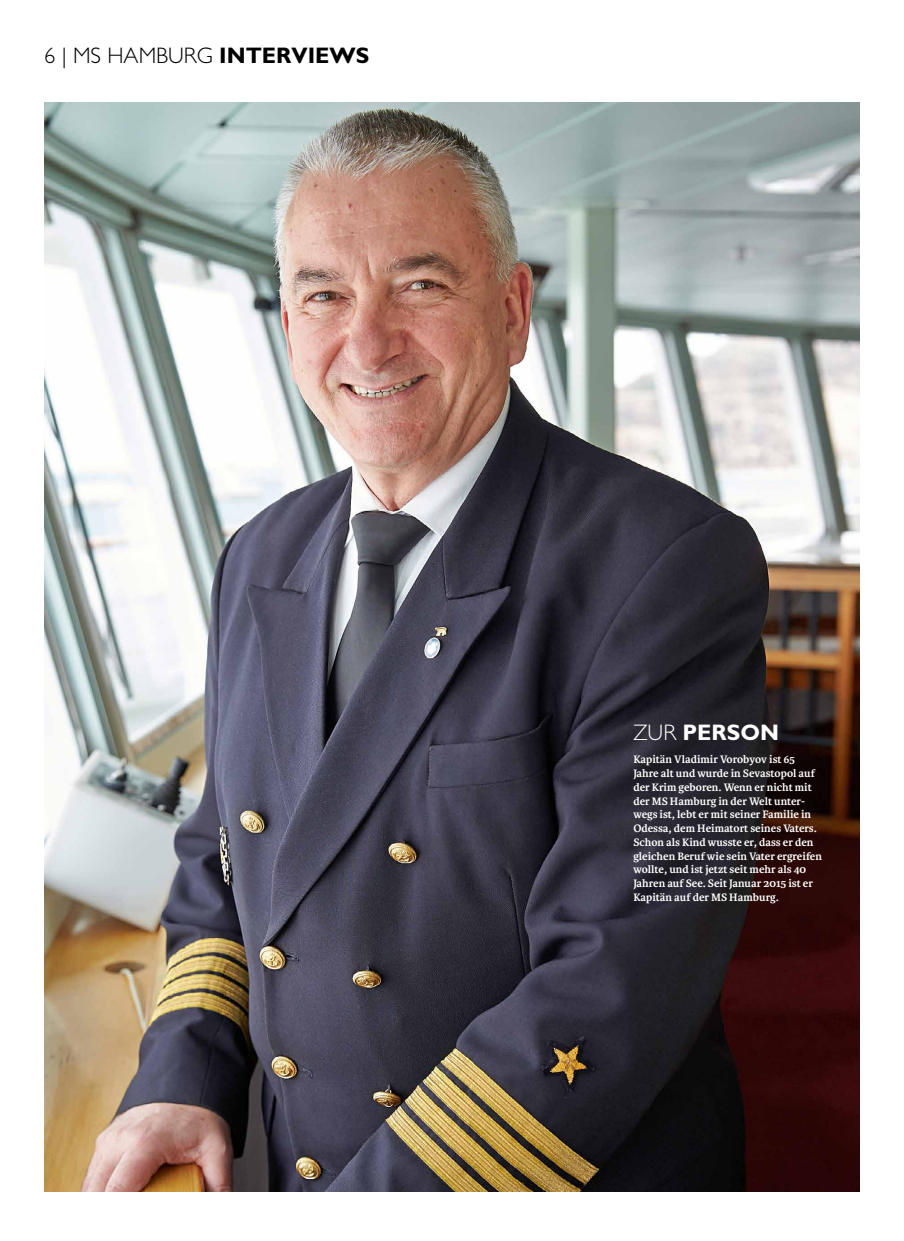
<style>
.page{position:relative;width:904px;height:1241px;background:#fff}
.page>*{position:absolute;margin:0;border:0;box-sizing:border-box;transform-origin:0 0}
.t1{font:300 22.5px "Gill Alt One";color:#000}
.t2{font:700 22.5px "Gill Alt One";color:#fff}
.t3{font:700 11.5px/13.8px "Karmina";color:#fff}
.s1{font-weight:700}
.s2{font-weight:300}
</style>
<div class="page">
<img style="left:44px;top:103px;width:815px;height:1088px">
<h1 class="t1" style="left:44px;top:43px;width:326px">6 | MS HAMBURG <span class="s1">INTERVIEWS</span></h1>
<h1 class="t2" style="left:633px;top:719px;width:147px"><span class="s2">ZUR</span> PERSON</h1>
<p class="t3" style="left:633px;top:752px;width:190px">Kapitän Vladimir Vorobyov ist 65<br>Jahre alt und wurde in Sevastopol auf der Krim geboren. Wenn er nicht mit der MS Hamburg in der Welt unter&shy;wegs ist, lebt er mit seiner Familie in Odessa, dem Heimatort seines Vaters.<br>Schon als Kind wusste er, dass er den gleichen Beruf wie sein Vater ergreifen wollte, und ist jetzt seit mehr als 40<br>Jahren auf See. Seit Januar 2015 ist er Kapitän auf der MS Hamburg.</p>
</div>
